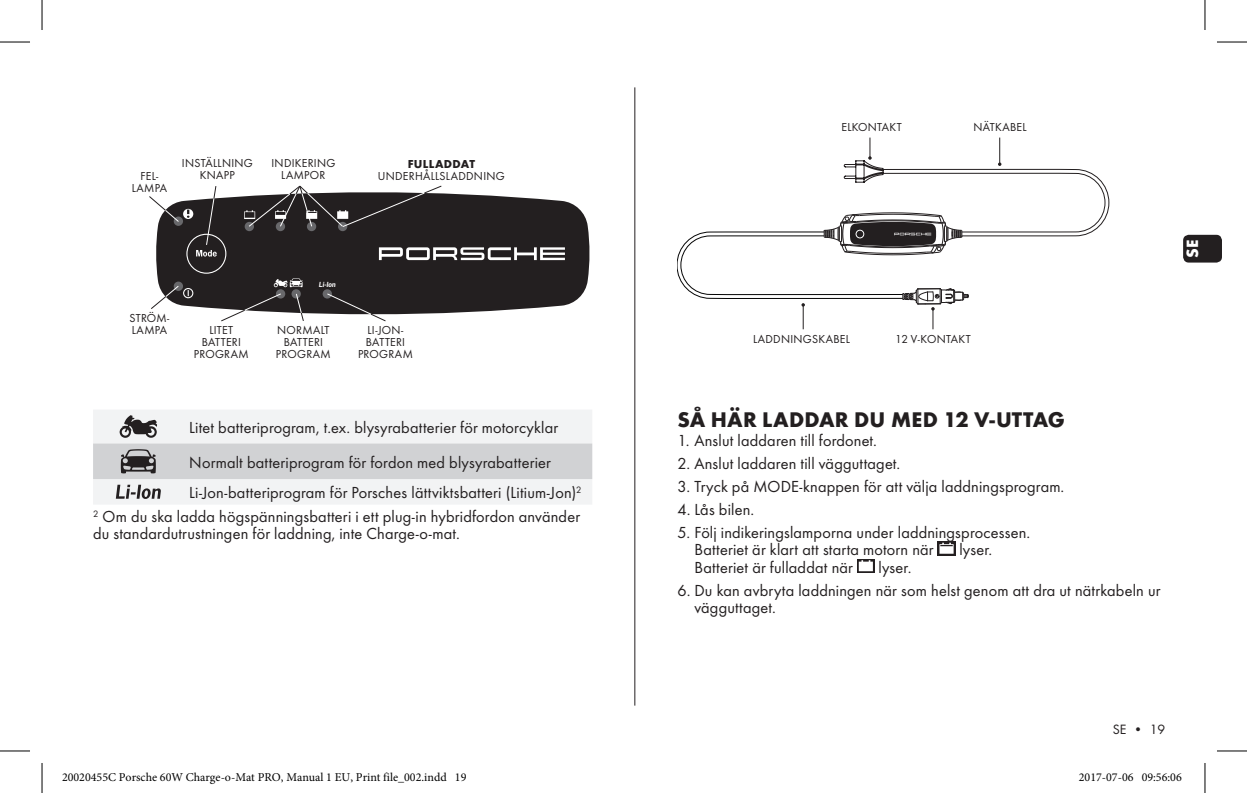
<style>
.page{position:relative;width:1247px;height:793px;background:#fff}
.page>*{position:absolute;margin:0;border:0;box-sizing:border-box;transform-origin:0 0}
.t1{font:700 22px "Futura";letter-spacing:.005em;color:#231f20}
.t2{font:700 17px "Futura";color:#fff}
.t3{font:16.6px/17.4px "Futura Boo";letter-spacing:.01em;color:#231f20}
.t4{font:14px "Futura Boo";color:#231f20}
.t5{font:12px/12px "Futura Boo";letter-spacing:.025em;color:#231f20;text-align:center}
.t6{font:12px "Minion Pro";color:#000}
.t7{font:700 12px "Futura";letter-spacing:.025em;color:#231f20}
.t8{font:italic 700 6.6px "Porsche News Gothic";color:#fff}
</style>
<div class="page">
<hr style="left:634px;top:87px;width:1px;height:618px;background:#231f20">
<div style="left:1182px;top:235px;width:39px;height:27px;background:#231f20;border-radius:6px"></div>
<svg style="left:937px;top:541px;width:18px;height:14px"></svg>
<svg style="left:857px;top:559px;width:17px;height:13px"></svg>
<div style="left:93px;top:410px;width:499px;height:94px;background:#f2f3f4"></div>
<svg style="left:93px;top:415px;width:499px;height:64px"></svg>
<svg style="left:116px;top:485px;width:45px;height:14px"></svg>
<svg style="left:156px;top:193px;width:434px;height:122px;background:#343031"></svg>
<div style="left:186px;top:234px;width:40px;height:40px;border:1px solid #fff;border-radius:50%"></div>
<div style="left:245px;top:222px;width:9px;height:9px;background:#68686b;border-radius:50%"></div>
<div style="left:276px;top:222px;width:9px;height:9px;background:#68686b;border-radius:50%"></div>
<div style="left:307px;top:222px;width:9px;height:9px;background:#68686b;border-radius:50%"></div>
<div style="left:338px;top:222px;width:9px;height:9px;background:#68686b;border-radius:50%"></div>
<div style="left:174px;top:281px;width:9px;height:10px;background:#68686b;border-radius:50%"></div>
<svg style="left:322px;top:289px;width:10px;height:9px"></svg>
<svg style="left:379px;top:247px;width:186px;height:13px"></svg>
<svg style="left:149px;top:186px;width:68px;height:70px"></svg>
<svg style="left:244px;top:185px;width:198px;height:43px"></svg>
<svg style="left:326px;top:292px;width:61px;height:30px"></svg>
<svg style="left:220px;top:278px;width:84px;height:44px"></svg>
<svg style="left:151px;top:285px;width:42px;height:25px"></svg>
<svg style="left:677px;top:138px;width:431px;height:191px"></svg>
<hr style="left:0;top:42px;width:30px;height:1px;background:#000">
<hr style="left:1216px;top:42px;width:30px;height:1px;background:#000">
<hr style="left:0;top:750px;width:30px;height:1px;background:#000">
<hr style="left:1216px;top:750px;width:30px;height:1px;background:#000">
<hr style="left:42px;top:0;width:1px;height:30px;background:#000">
<hr style="left:42px;top:763px;width:1px;height:30px;background:#000">
<hr style="left:1204px;top:0;width:1px;height:30px;background:#000">
<hr style="left:1204px;top:763px;width:1px;height:30px;background:#000">
<div style="left:1141px;top:773px;width:6px;height:8px;border:1px solid #fff;border-radius:50%"></div>
<svg style="left:1142px;top:773px;width:5px;height:8px"></svg>
<p class="t5" style="left:132px;top:170px;width:37px">FEL-<br>LAMPA</p>
<p class="t5" style="left:182px;top:157px;width:72px">INSTÄLLNING<br>KNAPP</p>
<p class="t5" style="left:271px;top:157px;width:65px">INDIKERING<br>LAMPOR</p>
<p class="t7" style="left:407px;top:156px;width:69px">FULLADDAT</p>
<p class="t5" style="left:378px;top:170px;width:128px">UNDERHÅLLSLADDNING</p>
<p class="t5" style="left:841px;top:121px;width:62px">ELKONTAKT</p>
<p class="t5" style="left:973px;top:121px;width:55px">NÄTKABEL</p>
<p class="t5" style="left:129px;top:311px;width:41px;text-align:left">STRÖM-<br>LAMPA</p>
<p class="t5" style="left:194px;top:324px;width:56px">LITET<br>BATTERI<br>PROGRAM</p>
<p class="t8" style="left:319px;top:280px;width:18px">Li-Ion</p>
<p class="t5" style="left:276px;top:324px;width:56px">NORMALT<br>BATTERI<br>PROGRAM</p>
<p class="t5" style="left:358px;top:324px;width:56px">LI-JON-<br>BATTERI<br>PROGRAM</p>
<p class="t5" style="left:895px;top:333px;width:77px">12 V-KONTAKT</p>
<p class="t5" style="left:753px;top:333px;width:98px">LADDNINGSKABEL</p>
<p class="t3" style="left:189px;top:410px;width:370px;line-height:34.8px">Litet batteriprogram, t.ex. blysyrabatterier för motorcyklar<br>Normalt batteriprogram för fordon med blysyrabatterier</p>
<p class="t3" style="left:93px;top:480px;width:489px;line-height:24px;text-align:right">Li-Jon-batteriprogram för Porsches lättviktsbatteri (Litium-Jon)<sup>2<br>2</sup> Om du ska ladda högspänningsbatteri i ett plug-in hybridfordon använder</p>
<p class="t3" style="left:93px;top:525px;width:368px">du standardutrustningen för laddning, inte Charge-o-mat.</p>
<h1 class="t1" style="left:677px;top:406px;width:389px">SÅ HÄR LADDAR DU MED 12 V-UTTAG</h1>
<p class="t3" style="left:677px;top:431px;width:201px">1. Anslut laddaren till fordonet.</p>
<p class="t3" style="left:677px;top:454px;width:224px">2. Anslut laddaren till vägguttaget.</p>
<p class="t3" style="left:677px;top:477px;width:388px">3. Tryck på MODE-knappen för att välja laddningsprogram.</p>
<p class="t3" style="left:677px;top:500px;width:78px">4. Lås bilen.</p>
<p class="t3" style="left:694px;top:523px;width:337px;text-indent:-17px">5. Följ indikeringslamporna under laddningsprocessen.<br>Batteriet är klart att starta motorn när</p>
<p class="t3" style="left:959px;top:541px;width:35px">lyser.</p>
<p class="t3" style="left:694px;top:558px;width:160px">Batteriet är fulladdat när</p>
<p class="t3" style="left:878px;top:558px;width:35px">lyser.</p>
<p class="t3" style="left:694px;top:581px;width:467px;text-indent:-17px">6. Du kan avbryta laddningen när som helst genom att dra ut nätrkabeln ur vägguttaget.</p>
<p class="t2" style="left:1181px;top:258px;width:20px;rotate:-90deg">SE</p>
<p class="t4" style="left:1112px;top:721px;width:54px">SE • 19</p>
<p class="t6" style="left:62px;top:769px;width:406px">20020455C Porsche 60W Charge-o-Mat PRO, Manual 1 EU, Print file_002.indd 19</p>
<p class="t6" style="left:1078px;top:769px;width:104px">2017-07-06 09:56:06</p>
</div>
